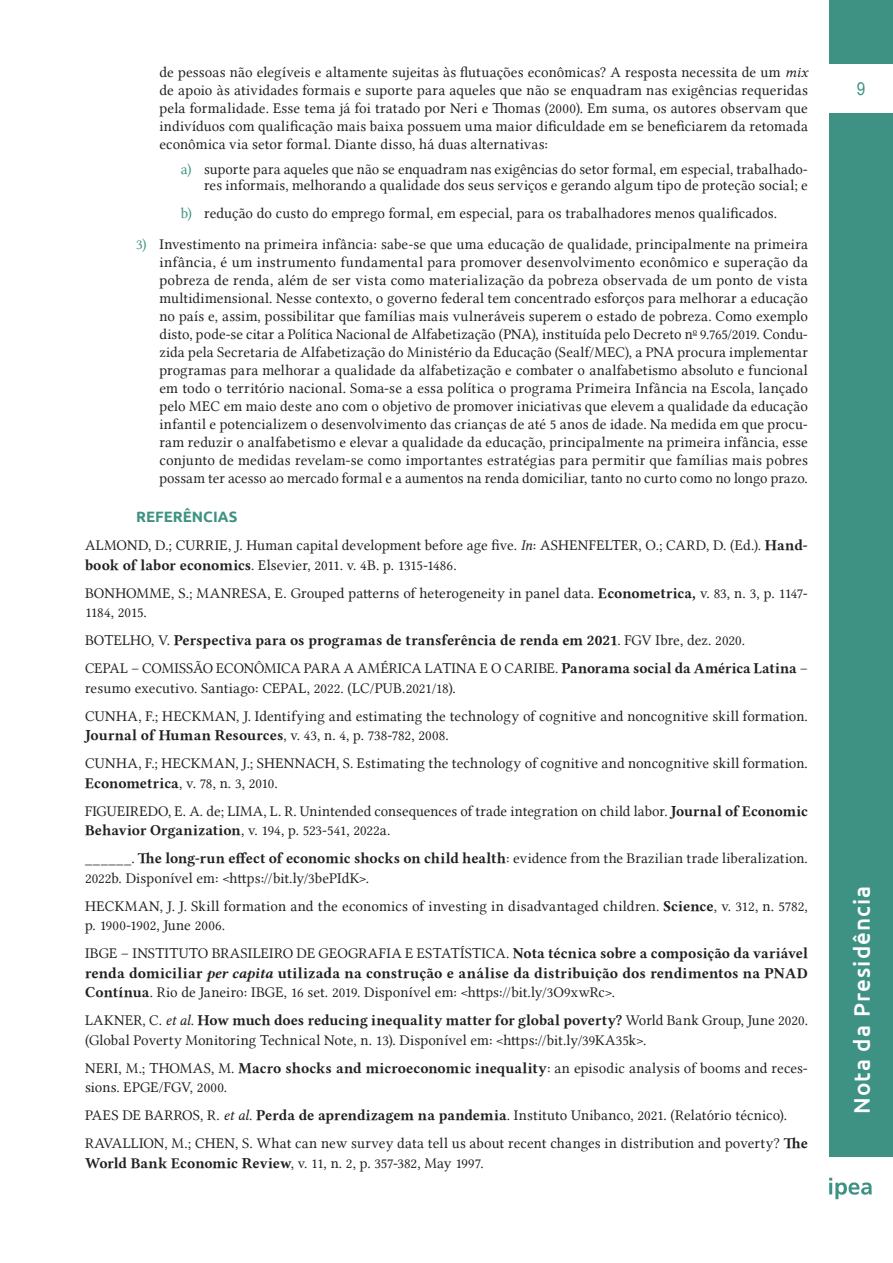
<style>
.page{position:relative;width:893px;height:1263px;background:#fff}
.page>*{position:absolute;margin:0;border:0;box-sizing:border-box;transform-origin:0 0}
.t1{font:500 22.5px "Ubuntu";letter-spacing:.05em;color:#fff}
.t2{font:18px "Arial";color:#3e9284;scale:.85 1}
.referência-texto{font:15px/18px "Linux Libertine G";letter-spacing:.005em;color:#231f20}
.referência-texto-2{font:15px/19.5px "Linux Libertine GB";letter-spacing:.005em;color:#231f20;text-align:justify}
.referência-titulo{font:700 15px "Ubuntu";color:#3e9284}
.s1{font-family:"Linux Libertine GI"}
.s2{color:#3e9284}
.s3{font-family:"Linux Libertine GB"}
.s4{font-family:"Linux Libertine G"}
.s5{font-family:"Linux Libertine GBI"}
</style>
<div class="page">
<div style="left:829px;top:113px;width:64px;height:1043px;background:#3e9284"></div>
<div style="left:829px;top:0;width:64px;height:64px;background:#3e9284"></div>
<svg style="left:829px;top:1178px;width:43px;height:21px"></svg>
<p class="referência-texto" style="left:159px;top:63px;width:650px;text-align:justify">de pessoas não elegíveis e altamente sujeitas às flutuações econômicas? A resposta necessita de um <span class="s1">mix </span>de apoio às atividades formais e suporte para aqueles que não se enquadram nas exigências requeridas pela formalidade. Esse tema já foi tratado por Neri e Thomas (2000). Em suma, os autores observam que indivíduos com qualificação mais baixa possuem uma maior dificuldade em se beneficiarem da retomada econômica via setor formal. Diante disso, há duas alternativas:</p>
<p class="referência-texto" style="left:181px;top:161px;width:629px;line-height:15.9px;text-align:right"><span class="s2">a)</span> suporte para aqueles que não se enquadram nas exigências do setor formal, em especial, trabalhado&shy;res informais, melhorando a qualidade dos seus serviços e gerando algum tipo de proteção social; e</p>
<p class="referência-texto" style="left:181px;top:204px;width:598px"><span class="s2">b)</span> redução do custo do emprego formal, em especial, para os trabalhadores menos qualificados.</p>
<p class="referência-texto" style="left:159px;top:235px;width:650px;text-align:justify;text-indent:-23px"><span class="s2">3)</span> Investimento na primeira infância: sabe-se que uma educação de qualidade, principalmente na primeira infância, é um instrumento fundamental para promover desenvolvimento econômico e superação da pobreza de renda, além de ser vista como materialização da pobreza observada de um ponto de vista multidimensional. Nesse contexto, o governo federal tem concentrado esforços para melhorar a educação no país e, assim, possibilitar que famílias mais vulneráveis superem o estado de pobreza. Como exemplo disto, pode-se citar a Política Nacional de Alfabetização (PNA), instituída pelo Decreto n<sup>o</sup> 9.765/2019. Condu&shy;zida pela Secretaria de Alfabetização do Ministério da Educação (Sealf/MEC), a PNA procura implementar programas para melhorar a qualidade da alfabetização e combater o analfabetismo absoluto e funcional em todo o território nacional. Soma-se a essa política o programa Primeira Infância na Escola, lançado pelo MEC em maio deste ano com o objetivo de promover iniciativas que elevem a qualidade da educação infantil e potencializem o desenvolvimento das crianças de até 5 anos de idade. Na medida em que procu&shy;ram reduzir o analfabetismo e elevar a qualidade da educação, principalmente na primeira infância, esse conjunto de medidas revelam-se como importantes estratégias para permitir que famílias mais pobres possam ter acesso ao mercado formal e a aumentos na renda domiciliar, tanto no curto como no longo prazo.</p>
<p class="referência-titulo" style="left:136px;top:508px;width:103px">REFERÊNCIAS</p>
<p class="referência-texto" style="left:85px;top:536px;width:724px;line-height:19.5px">ALMOND, D.; CURRIE, J. Human capital development before age five. <span class="s1">In</span>: ASHENFELTER, O.; CARD, D. (Ed.). <span class="s3">Hand&shy;book of labor economics</span>. Elsevier, 2011. v. 4B. p. 1315-1486.</p>
<p class="referência-texto" style="left:85px;top:583px;width:724px;line-height:19.5px">BONHOMME, S.; MANRESA, E. Grouped patterns of heterogeneity in panel data. <span class="s3">Econometrica,</span> v. 83, n. 3, p. 1147-<br>1184, 2015.</p>
<p class="referência-texto-2" style="left:85px;top:630px;width:662px"><span class="s4">BOTELHO, V.</span> Perspectiva para os programas de transferência de renda em 2021<span class="s4">. FGV Ibre, dez. 2020.</span></p>
<p class="referência-texto" style="left:85px;top:659px;width:724px;line-height:19.5px">CEPAL – COMISSÃO ECONÔMICA PARA A AMÉRICA LATINA E O CARIBE. <span class="s3">Panorama social da América Latina</span> – resumo executivo. Santiago: CEPAL, 2022. (LC/PUB.2021/18).</p>
<p class="referência-texto" style="left:85px;top:706px;width:724px;line-height:19.5px">CUNHA, F.; HECKMAN, J. Identifying and estimating the technology of cognitive and noncognitive skill formation.<br><span class="s3">Journal of Human Resources</span>, v. 43, n. 4, p. 738-782, 2008.</p>
<p class="referência-texto" style="left:85px;top:754px;width:724px;line-height:19.5px">CUNHA, F.; HECKMAN, J.; SHENNACH, S. Estimating the technology of cognitive and noncognitive skill formation.<br><span class="s3">Econometrica</span>, v. 78, n. 3, 2010.</p>
<p class="referência-texto" style="left:85px;top:801px;width:724px;line-height:19.5px">FIGUEIREDO, E. A. de; LIMA, L. R. Unintended consequences of trade integration on child labor. <span class="s3">Journal of Economic<br>Behavior Organization</span>, v. 194, p. 523-541, 2022a.</p>
<p class="referência-texto" style="left:85px;top:849px;width:724px;line-height:19.5px">______. <span class="s3">The long-run effect of economic shocks on child health</span>: evidence from the Brazilian trade liberalization.<br>2022b. Disponível em: &lt;https://bit.ly/3bePIdK&gt;.</p>
<p class="referência-texto" style="left:85px;top:896px;width:724px;line-height:19.5px">HECKMAN, J. J. Skill formation and the economics of investing in disadvantaged children. <span class="s3">Science</span>, v. 312, n. 5782, p. 1900-1902, June 2006.</p>
<p class="referência-texto-2" style="left:85px;top:943px;width:724px"><span class="s4">IBGE – INSTITUTO BRASILEIRO DE GEOGRAFIA E ESTATÍSTICA.</span> Nota técnica sobre a composição da variável renda domiciliar <span class="s5">per capita</span> utilizada na construção e análise da distribuição dos rendimentos na PNAD Contínua<span class="s4">. Rio de Janeiro: IBGE, 16 set. 2019. Disponível em: &lt;https://bit.ly/3O9xwRc&gt;.</span></p>
<p class="referência-texto" style="left:85px;top:1011px;width:724px;line-height:19.5px">LAKNER, C. <span class="s1">et al</span>. <span class="s3">How much does reducing inequality matter for global poverty?</span> World Bank Group, June 2020. (Global Poverty Monitoring Technical Note, n. 13). Disponível em: &lt;https://bit.ly/39KA35k&gt;.</p>
<p class="referência-texto" style="left:85px;top:1058px;width:724px;line-height:19.5px">NERI, M.; THOMAS, M. <span class="s3">Macro shocks and microeconomic inequality</span>: an episodic analysis of booms and reces&shy;sions. EPGE/FGV, 2000.</p>
<p class="referência-texto" style="left:85px;top:1106px;width:704px">PAES DE BARROS, R. <span class="s1">et al</span>. <span class="s3">Perda de aprendizagem na pandemia</span>. Instituto Unibanco, 2021. (Relatório técnico).</p>
<p class="referência-texto" style="left:85px;top:1134px;width:724px;line-height:19.5px">RAVALLION, M.; CHEN, S. What can new survey data tell us about recent changes in distribution and poverty? <span class="s3">The<br>World Bank Economic Review</span>, v. 11, n. 2, p. 357-382, May 1997.</p>
<p class="t2" style="left:857px;top:76px;width:12px">9</p>
<h1 class="t1" style="left:848px;top:1114px;width:230px;rotate:-90deg">Nota da Presidência</h1>
</div>
